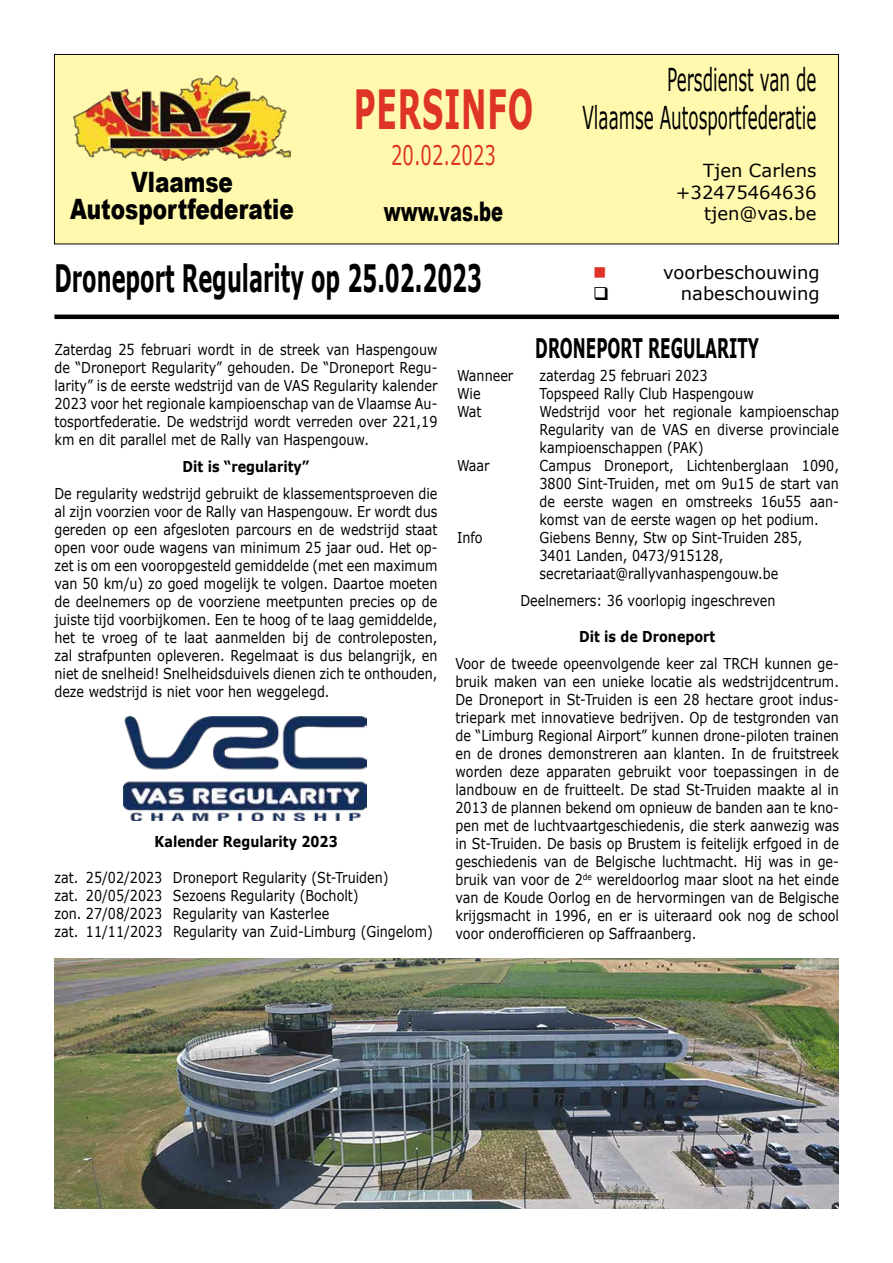
<style>
.page{position:relative;width:893px;height:1263px;background:#fff}
.page>*{position:absolute;margin:0;border:0;box-sizing:border-box;transform-origin:0 0}
.t1{font:700 54px "Verdana";letter-spacing:.025em;color:#de3327;scale:.56 1}
.t2{font:700 37.8px "Verdana";color:#000;scale:.56 1}
.t3{font:31.5px/37.8px "Verdana";color:#000;text-align:right;scale:.53 1}
.t4{font:900 28.05px/27px "Arial";color:#000;text-align:center;scale:.77 1}
.t5{font:700 27px "Verdana";color:#000;scale:.57 1}
.t6{font:900 27px "Arial";color:#000;scale:.67 1}
.t7{font:27px "Verdana";color:#de3327;scale:.67 1}
.t8{font:18px/21.6px "Verdana";color:#000;text-align:right}
.t9{font:18px "Wingdings";color:#de3327}
.t10{font:15px/18px "Verdana";color:#000;text-align:justify;scale:.85 1}
.t11{font:700 15px "Verdana";color:#000;scale:.85 1}
</style>
<div class="page">
<div style="left:54px;top:54px;width:784px;height:190px;background:#fff9ae"></div>
<div style="left:54px;top:54px;width:785px;height:190px;border:1px solid #000"></div>
<hr style="left:54px;top:315px;width:785px;height:4px;background:#000">
<img style="left:73px;top:75px;width:218px;height:85px">
<img style="left:54px;top:959px;width:785px;height:250px">
<img style="left:124px;top:717px;width:242px;height:104px">
<h3 class="t4" style="left:70px;top:168px;width:292px">Vlaamse<br>Autosportfederatie</h3>
<h1 class="t1" style="left:354px;top:75px;width:322px">PERSINFO</h1>
<h3 class="t7" style="left:391px;top:136px;width:158px">20.02.2023</h3>
<h3 class="t6" style="left:384px;top:192px;width:180px">www.vas.be</h3>
<h3 class="t3" style="left:582px;top:61px;width:443px">Persdienst van de<br>Vlaamse Autosportfederatie</h3>
<p class="t8" style="left:676px;top:160px;width:142px">Tjen Carlens +32475464636 tjen@vas.be</p>
<h2 class="t2" style="left:54px;top:255px;width:765px">Droneport Regularity op 25.02.2023</h2>
<p class="t9" style="left:593px;top:262px;width:15px">■</p>
<p class="t8" style="left:663px;top:261px;width:158px">voorbeschouwing</p>
<p class="t8" style="left:681px;top:283px;width:140px">nabeschouwing</p>
<p class="t10" style="left:54px;top:341px;width:452px">Zaterdag 25 februari wordt in de streek van Haspengouw de “Droneport Regularity” gehouden. De “Droneport Regu&shy;larity” is de eerste wedstrijd van de VAS Regularity kalender 2023 voor het regionale kampioenschap van de Vlaamse Au&shy;tosportfederatie. De wedstrijd wordt verreden over 221,19 km en dit parallel met de Rally van Haspengouw.</p>
<p class="t11" style="left:183px;top:457px;width:151px">Dit is “regularity”</p>
<p class="t10" style="left:54px;top:485px;width:452px">De regularity wedstrijd gebruikt de klassementsproeven die al zijn voorzien voor de Rally van Haspengouw. Er wordt dus gereden op een afgesloten parcours en de wedstrijd staat open voor oude wagens van minimum 25 jaar oud. Het op&shy;zet is om een vooropgesteld gemiddelde (met een maximum van 50 km/u) zo goed mogelijk te volgen. Daartoe moeten de deelnemers op de voorziene meetpunten precies op de juiste tijd voorbijkomen. Een te hoog of te laag gemiddelde, het te vroeg of te laat aanmelden bij de controleposten, zal strafpunten opleveren. Regelmaat is dus belangrijk, en niet de snelheid! Snelheidsduivels dienen zich te onthouden, deze wedstrijd is niet voor hen weggelegd.</p>
<p class="t11" style="left:155px;top:832px;width:217px">Kalender Regularity 2023</p>
<p class="t10" style="left:54px;top:868px;width:447px;text-align:left">zat. 25/02/2023 Droneport Regularity (St-Truiden)<br>zat. 20/05/2023 Sezoens Regularity (Bocholt)<br>zon. 27/08/2023 Regularity van Kasterlee<br>zat. 11/11/2023 Regularity van Zuid-Limburg (Gingelom)</p>
<h3 class="t5" style="left:535px;top:330px;width:394px">DRONEPORT REGULARITY</h3>
<p class="t10" style="left:457px;top:366px;width:68px">Wanneer</p>
<p class="t10" style="left:539px;top:366px;width:199px">zaterdag 25 februari 2023</p>
<p class="t10" style="left:457px;top:384px;width:29px">Wie</p>
<p class="t10" style="left:539px;top:384px;width:254px">Topspeed Rally Club Haspengouw</p>
<p class="t10" style="left:457px;top:402px;width:31px">Wat</p>
<p class="t10" style="left:539px;top:402px;width:354px">Wedstrijd voor het regionale kampioenschap Regularity van de VAS en diverse provinciale kampioenschappen (PAK)</p>
<p class="t10" style="left:457px;top:456px;width:40px">Waar</p>
<p class="t10" style="left:539px;top:456px;width:354px">Campus Droneport, Lichtenberglaan 1090, 3800 Sint-Truiden, met om 9u15 de start van de eerste wagen en omstreeks 16u55 aan&shy;komst van de eerste wagen op het podium.</p>
<p class="t10" style="left:457px;top:528px;width:32px">Info</p>
<p class="t10" style="left:539px;top:528px;width:311px;text-align:left">Giebens Benny, Stw op Sint-Truiden 285,<br>3401 Landen, 0473/915128, secretariaat@rallyvanhaspengouw.be</p>
<p class="t10" style="left:520px;top:591px;width:302px">Deelnemers: 36 voorlopig ingeschreven</p>
<p class="t11" style="left:579px;top:627px;width:162px">Dit is de Droneport</p>
<p class="t10" style="left:455px;top:654px;width:453px">Voor de tweede opeenvolgende keer zal TRCH kunnen ge&shy;bruik maken van een unieke locatie als wedstrijdcentrum.<br>De Droneport in St-Truiden is een 28 hectare groot indus&shy;triepark met innovatieve bedrijven. Op de testgronden van de “Limburg Regional Airport” kunnen drone-piloten trainen en de drones demonstreren aan klanten. In de fruitstreek worden deze apparaten gebruikt voor toepassingen in de landbouw en de fruitteelt. De stad St-Truiden maakte al in 2013 de plannen bekend om opnieuw de banden aan te kno&shy;pen met de luchtvaartgeschiedenis, die sterk aanwezig was in St-Truiden. De basis op Brustem is feitelijk erfgoed in de geschiedenis van de Belgische luchtmacht. Hij was in ge&shy;bruik van voor de 2<sup>de</sup> wereldoorlog maar sloot na het einde van de Koude Oorlog en de hervormingen van de Belgische krijgsmacht in 1996, en er is uiteraard ook nog de school voor onderofficieren op Saffraanberg.</p>
</div>
